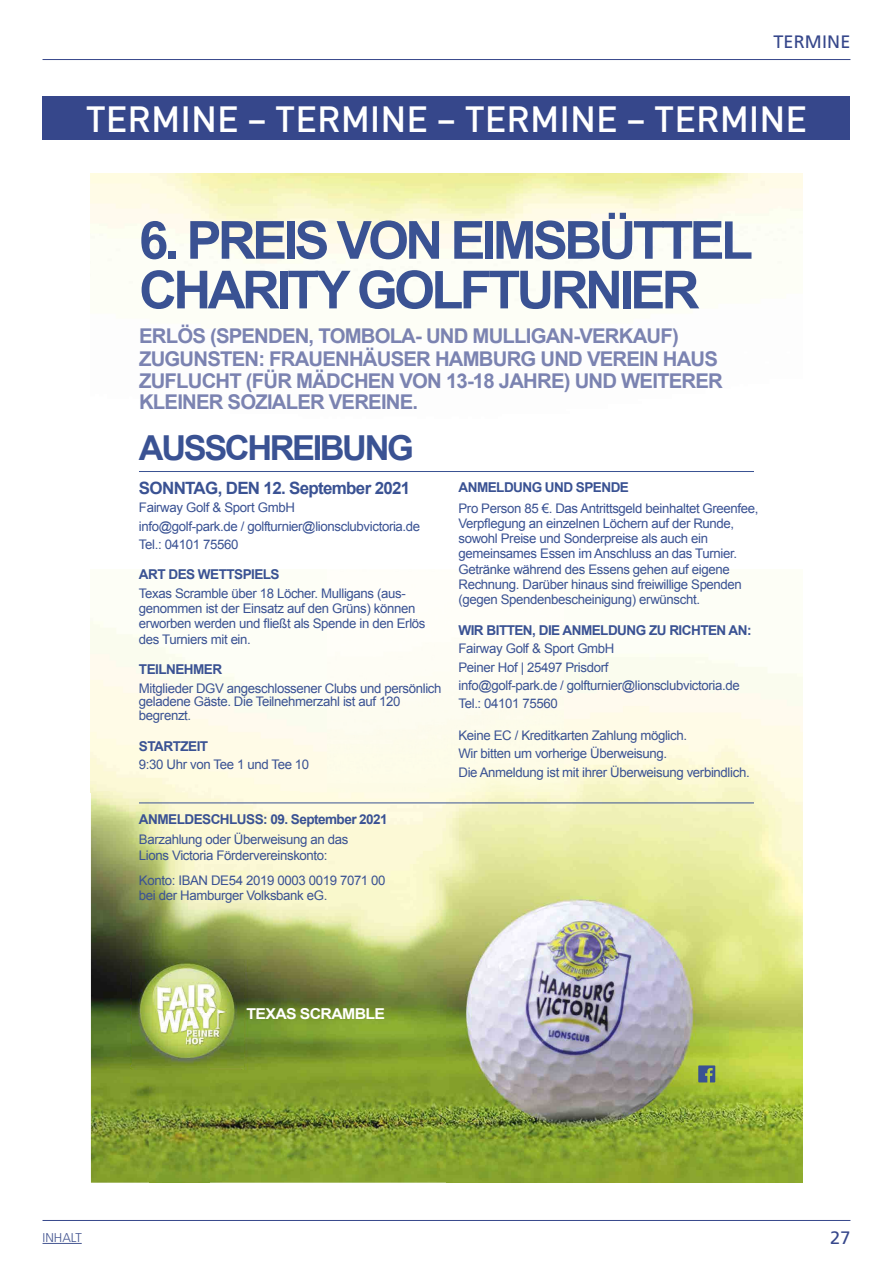
<style>
.page{position:relative;width:893px;height:1263px;background:#fff}
.page>*{position:absolute;margin:0;border:0;box-sizing:border-box;transform-origin:0 0}
.t1{font:700 52.5px/49.7px "Arial";letter-spacing:-.07em;color:#3a5293}
.t2{font:500 36px "DIN";color:#fff}
.t3{font:700 34.35px "Arial";letter-spacing:-.07em;color:#3a5293}
.t4{font:700 20.4px/21.9px "Arial";letter-spacing:-.04em;color:#7b83b1}
.t5{font:18px "Frutiger";letter-spacing:.01em;color:#36478b}
.t6{font:700 16.95px "Arial";letter-spacing:-.04em;color:#3a5293}
.t7{font:700 15px "Arial";letter-spacing:-.04em;color:#fff;scale:1.05 1}
.t8{font:700 13.5px "Arial";letter-spacing:-.04em;color:#3a5293}
.t9{font:13.2px/15.3px "Arial";letter-spacing:-.025em;color:#3a5293}
.Copy{font:300 12.75px "Frutiger";color:#465792}
</style>
<div class="page">
<hr style="left:43px;top:59px;width:807px;height:1px;background:#36478b">
<hr style="left:43px;top:1220px;width:807px;height:1px;background:#36478b">
<hr style="left:43px;top:1243px;width:39px;height:1px;background:#465792">
<div style="left:43px;top:96px;width:807px;height:43px;background:#36478b"></div>
<img style="left:91px;top:792px;width:355px;height:168px">
<img style="left:446px;top:792px;width:356px;height:391px">
<img style="left:91px;top:959px;width:59px;height:224px">
<img style="left:209px;top:959px;width:238px;height:224px">
<img style="left:150px;top:1067px;width:60px;height:116px">
<img style="left:132px;top:960px;width:111px;height:107px">
<svg style="left:698px;top:1065px;width:17px;height:17px"></svg>
<hr style="left:139px;top:803px;width:615px;height:1px;background:#3a5293">
<hr style="left:139px;top:471px;width:615px;height:1px;background:#3a5293">
<h3 class="t5" style="left:773px;top:31px;width:79px">TERMINE</h3>
<h1 class="t2" style="left:86px;top:96px;width:723px">TERMINE – TERMINE – TERMINE – TERMINE</h1>
<p class="t1" style="left:139px;top:217px;width:615px">6. PREIS VON EIMSBÜTTEL<br>CHARITY GOLFTURNIER</p>
<p class="t4" style="left:139px;top:326px;width:585px">ERLÖS (SPENDEN, TOMBOLA- UND MULLIGAN-VERKAUF)<br>ZUGUNSTEN: FRAUENHÄUSER HAMBURG UND VEREIN HAUS ZUFLUCHT (FÜR MÄDCHEN VON 13-18 JAHRE) UND WEITERER KLEINER SOZIALER VEREINE.</p>
<p class="t3" style="left:139px;top:425px;width:276px">AUSSCHREIBUNG</p>
<p class="t6" style="left:139px;top:477px;width:273px">SONNTAG, DEN 12. September 2021</p>
<p class="t9" style="left:139px;top:499px;width:283px;line-height:18.3px">Fairway Golf &amp; Sport GmbH<br>info@golf-park.de / golfturnier@lionsclubvictoria.de<br>Tel.: 04101 75560</p>
<p class="t8" style="left:139px;top:566px;width:142px">ART DES WETTSPIELS</p>
<p class="t9" style="left:139px;top:586px;width:288px">Texas Scramble über 18 Löcher. Mulligans (aus&shy;genommen ist der Einsatz auf den Grüns) können erworben werden und fließt als Spende in den Erlös des Turniers mit ein.</p>
<p class="t8" style="left:139px;top:661px;width:85px">TEILNEHMER</p>
<p class="t9" style="left:139px;top:682px;width:304px;line-height:13.5px">Mitglieder DGV angeschlossener Clubs und persönlich geladene Gäste. Die Teilnehmerzahl ist auf 120 begrenzt.</p>
<p class="t8" style="left:139px;top:737px;width:71px">STARTZEIT</p>
<p class="t9" style="left:139px;top:757px;width:172px">9:30 Uhr von Tee 1 und Tee 10</p>
<p class="t8" style="left:139px;top:811px;width:250px">ANMELDESCHLUSS: 09. September 2021</p>
<p class="t9" style="left:139px;top:832px;width:211px">Barzahlung oder Überweisung an das<br>Lions Victoria Fördervereinskonto:</p>
<p class="t9" style="left:139px;top:872px;width:248px">Konto: IBAN DE54 2019 0003 0019 7071 00 bei der Hamburger Volksbank eG.</p>
<p class="t8" style="left:458px;top:479px;width:172px">ANMELDUNG UND SPENDE</p>
<p class="t9" style="left:458px;top:500px;width:302px">Pro Person 85 €. Das Antrittsgeld beinhaltet Greenfee, Verpflegung an einzelnen Löchern auf der Runde, sowohl Preise und Sonderpreise als auch ein gemeinsames Essen im Anschluss an das Turnier.<br>Getränke während des Essens gehen auf eigene Rechnung. Darüber hinaus sind freiwillige Spenden (gegen Spendenbescheinigung) erwünscht.</p>
<p class="t8" style="left:458px;top:621px;width:295px">WIR BITTEN, DIE ANMELDUNG ZU RICHTEN AN:</p>
<p class="t9" style="left:458px;top:640px;width:283px;line-height:18.3px">Fairway Golf &amp; Sport GmbH<br>Peiner Hof | 25497 Prisdorf<br>info@golf-park.de / golfturnier@lionsclubvictoria.de<br>Tel.: 04101 75560</p>
<p class="t9" style="left:458px;top:726px;width:293px;line-height:18.3px">Keine EC / Kreditkarten Zahlung möglich.<br>Wir bitten um vorherige Überweisung.<br>Die Anmeldung ist mit ihrer Überweisung verbindlich.</p>
<p class="t7" style="left:247px;top:1004px;width:134px">TEXAS SCRAMBLE</p>
<p class="Copy" style="left:43px;top:1230px;width:41px">INHALT</p>
<h3 class="t5" style="left:830px;top:1227px;width:22px">27</h3>
</div>
